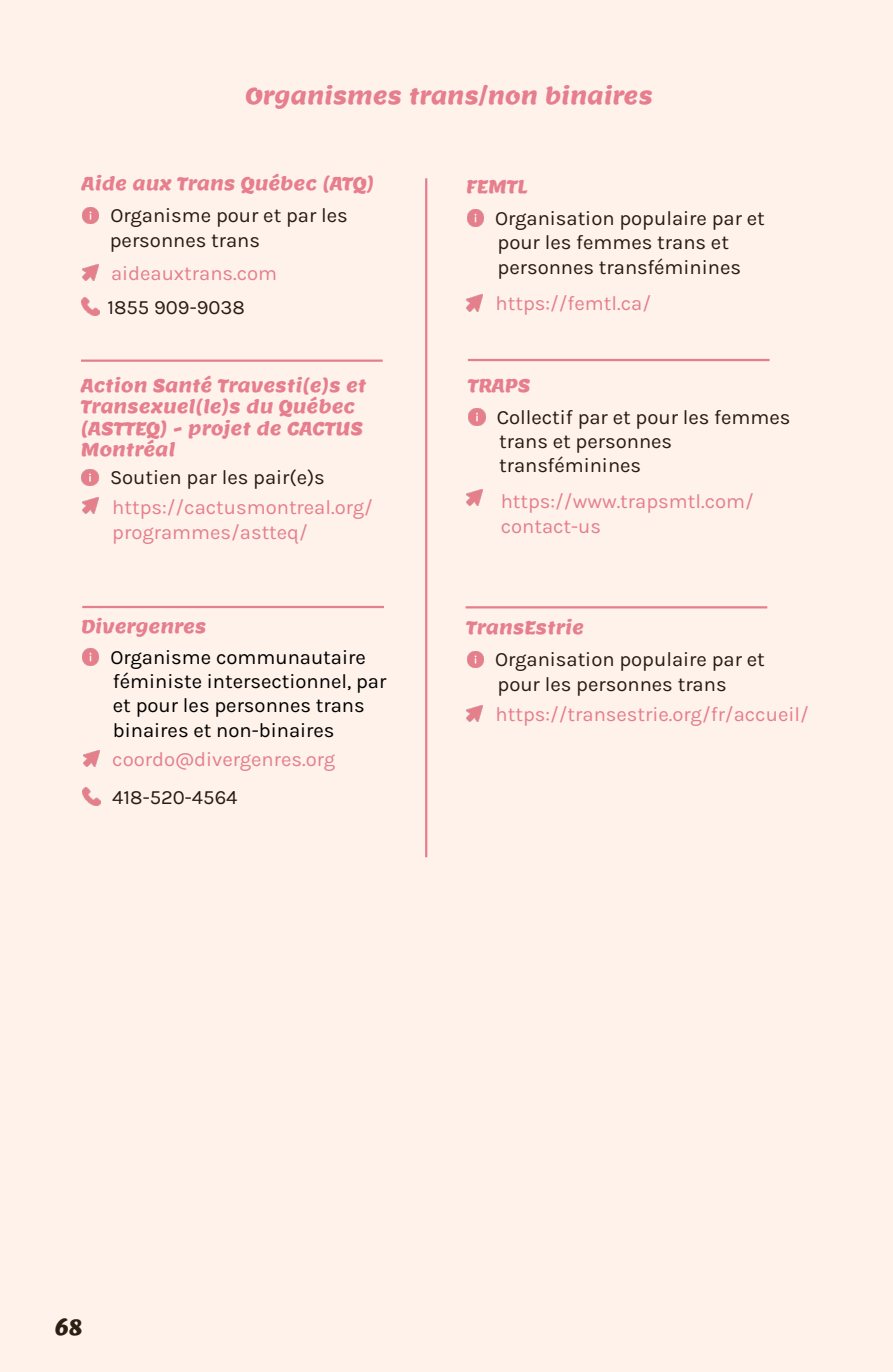
<style>
.page{position:relative;width:893px;height:1372px;background:#fff}
.page>*{position:absolute;margin:0;border:0;box-sizing:border-box;transform-origin:0 0}
.t1{font:22.5px "Lemon";color:#e67e8e}
.t2{font:20.25px/24.3px "Karla";color:#261c15}
.t3{font:20.25px/24.3px "Karla";color:#e57f8c}
.t4{font:20.25px/24.3px "Karla";color:#000}
.t5{font:20.25px "Lemon";color:#2b2014}
.t6{font:18px/21.6px "Lemon";color:#e67e8e}
</style>
<div class="page">
<div style="left:0;top:0;width:893px;height:1371px;background:#fef2ea"></div>
<img style="left:82px;top:207px;width:17px;height:17px">
<img style="left:82px;top:264px;width:16px;height:17px">
<hr style="left:82px;top:606px;width:302px;height:2px;background:#e57f8c">
<img style="left:82px;top:648px;width:17px;height:17px">
<img style="left:83px;top:750px;width:17px;height:17px">
<img style="left:82px;top:297px;width:18px;height:18px">
<img style="left:82px;top:787px;width:18px;height:18px">
<hr style="left:81px;top:359px;width:302px;height:3px;background:#e57f8c">
<img style="left:82px;top:469px;width:17px;height:16px">
<img style="left:467px;top:210px;width:17px;height:16px">
<img style="left:467px;top:295px;width:16px;height:16px">
<img style="left:469px;top:408px;width:16px;height:17px">
<img style="left:467px;top:651px;width:17px;height:16px">
<img style="left:467px;top:705px;width:16px;height:16px">
<img style="left:467px;top:489px;width:16px;height:17px">
<img style="left:82px;top:497px;width:16px;height:17px">
<hr style="left:425px;top:178px;width:2px;height:679px;background:#e57f8c">
<hr style="left:468px;top:359px;width:301px;height:2px;background:#e57f8c">
<hr style="left:466px;top:606px;width:301px;height:2px;background:#e57f8c">
<p class="t1" style="left:245px;top:79px;width:409px">Organismes trans/non binaires</p>
<p class="t6" style="left:82px;top:173px;width:294px">Aide aux Trans Québec (ATQ)</p>
<p class="t2" style="left:110px;top:203px;width:240px">Organisme pour et par les personnes trans</p>
<p class="t3" style="left:111px;top:260px;width:168px">aideauxtrans.com</p>
<p class="t2" style="left:107px;top:294px;width:139px">1855 909-9038</p>
<p class="t6" style="left:81px;top:374px;width:287px">Action Santé Travesti(e)s et<br>Transexuel(le)s du Québec (ASTTEQ) - projet de CACTUS<br>Montréal</p>
<p class="t2" style="left:110px;top:464px;width:216px">Soutien par les pair(e)s</p>
<p class="t3" style="left:112px;top:494px;width:262px">https://cactusmontreal.org/ programmes/astteq/</p>
<p class="t6" style="left:81px;top:615px;width:127px">Divergenres</p>
<p class="t4" style="left:110px;top:644px;width:277px">Organisme communautaire féministe intersectionnel, par et pour les personnes trans binaires et non-binaires</p>
<p class="t3" style="left:112px;top:746px;width:224px">coordo@divergenres.org</p>
<p class="t2" style="left:112px;top:784px;width:127px">418-520-4564</p>
<p class="t6" style="left:466px;top:176px;width:62px">FEMTL</p>
<p class="t2" style="left:495px;top:205px;width:271px">Organisation populaire par et pour les femmes trans et personnes transféminines</p>
<p class="t3" style="left:496px;top:291px;width:157px">https://femtl.ca/</p>
<p class="t6" style="left:468px;top:374px;width:64px">TRAPS</p>
<p class="t2" style="left:497px;top:404px;width:295px">Collectif par et pour les femmes trans et personnes transféminines</p>
<p class="t3" style="left:501px;top:488px;width:255px">https://www.trapsmtl.com/ contact-us</p>
<p class="t6" style="left:466px;top:617px;width:119px">TransEstrie</p>
<p class="t2" style="left:495px;top:646px;width:271px">Organisation populaire par et pour les personnes trans</p>
<p class="t3" style="left:496px;top:701px;width:315px">https://transestrie.org/fr/accueil/</p>
<p class="t5" style="left:55px;top:1311px;width:29px">68</p>
</div>
